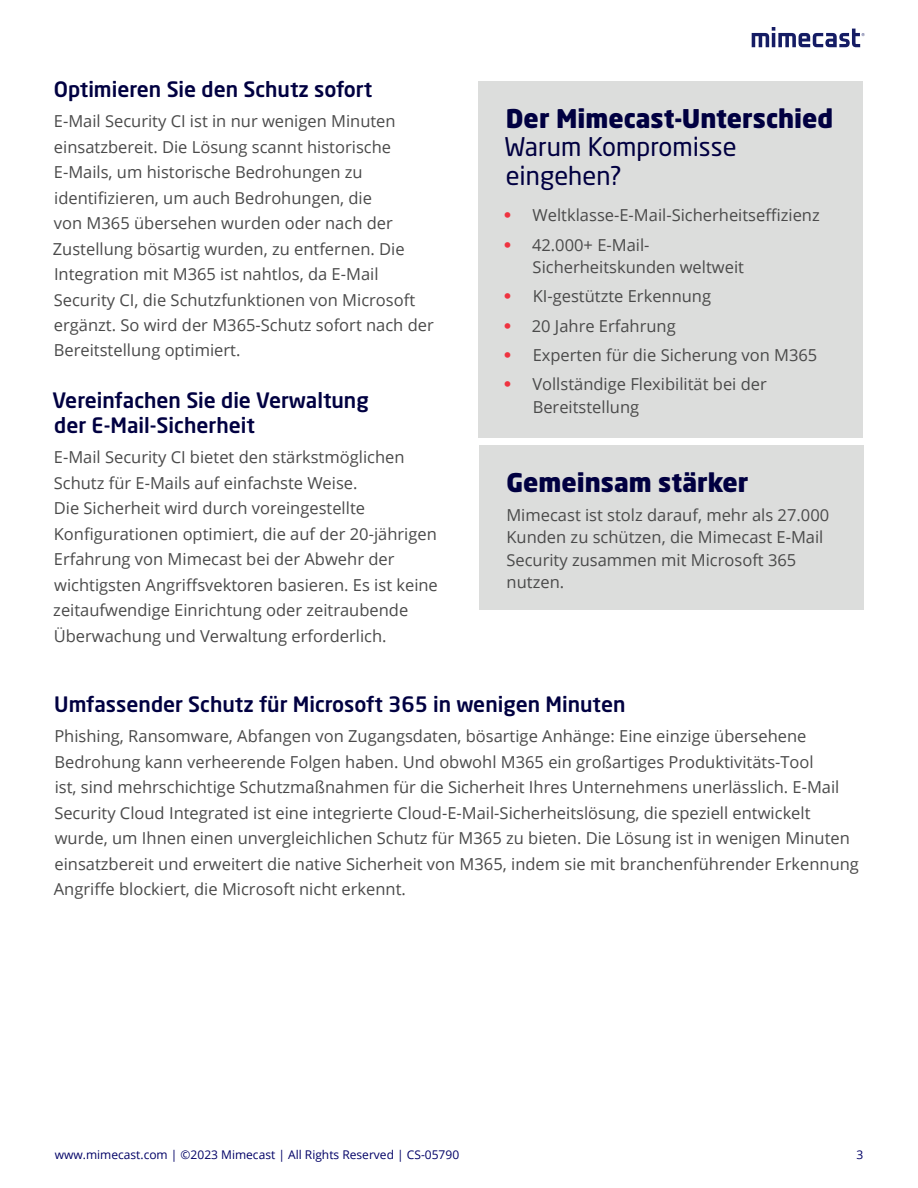
<style>
.page{position:relative;width:918px;height:1188px;background:#fff}
.page>*{position:absolute;margin:0;border:0;box-sizing:border-box;transform-origin:0 0}
.t1{font:900 25.5px "Neo Sans W1 G";color:#010041}
.t2{font:25.5px/28.5px "Neo Sans W1 G";color:#010041}
.t3{font:500 21px/25.5px "Neo Sans W1 G";color:#010041}
.t4{font:16.5px/25.5px "Open Sans";color:#4a4a4a}
.t5{font:12px "Open Sans";color:#006}
.s1{font-family:"Neo Sans W1 G";font-weight:900;color:#ef3340}
</style>
<div class="page">
<svg style="left:752px;top:27px;width:113px;height:20px"></svg>
<div style="left:479px;top:446px;width:385px;height:164px;background:#dcdddc"></div>
<div style="left:478px;top:81px;width:385px;height:356px;background:#dcdddc"></div>
<p class="t3" style="left:54px;top:76px;width:320px">Optimieren Sie den Schutz sofort</p>
<p class="t4" style="left:53px;top:108px;width:382px">E-Mail Security CI ist in nur wenigen Minuten einsatzbereit. Die Lösung scannt historische E-Mails, um historische Bedrohungen zu identifizieren, um auch Bedrohungen, die<br>von M365 übersehen wurden oder nach der Zustellung bösartig wurden, zu entfernen. Die Integration mit M365 ist nahtlos, da E-Mail Security CI, die Schutzfunktionen von Microsoft ergänzt. So wird der M365-Schutz sofort nach der Bereitstellung optimiert.</p>
<p class="t3" style="left:53px;top:387px;width:318px">Vereinfachen Sie die Verwaltung der E-Mail-Sicherheit</p>
<p class="t4" style="left:53px;top:444px;width:386px">E-Mail Security CI bietet den stärkstmöglichen Schutz für E-Mails auf einfachste Weise.<br>Die Sicherheit wird durch voreingestellte Konfigurationen optimiert, die auf der 20-jährigen Erfahrung von Mimecast bei der Abwehr der wichtigsten Angriffsvektoren basieren. Es ist keine zeitaufwendige Einrichtung oder zeitraubende Überwachung und Verwaltung erforderlich.</p>
<h1 class="t1" style="left:506px;top:101px;width:329px">Der Mimecast-Unterschied</h1>
<h1 class="t2" style="left:505px;top:132px;width:234px">Warum Kompromisse eingehen?</h1>
<p class="t4" style="left:504px;top:202px;width:317px"><span class="s1">•</span> Weltklasse-E-Mail-Sicherheitseffizienz</p>
<p class="t4" style="left:533px;top:233px;width:213px;line-height:22.5px;text-indent:-28px"><span class="s1">•</span> 42.000+ E-Mail-<br>Sicherheitskunden weltweit</p>
<p class="t4" style="left:504px;top:283px;width:208px"><span class="s1">•</span> KI-gestützte Erkennung</p>
<p class="t4" style="left:504px;top:312px;width:173px"><span class="s1">•</span> 20 Jahre Erfahrung</p>
<p class="t4" style="left:504px;top:342px;width:315px"><span class="s1">•</span> Experten für die Sicherung von M365</p>
<p class="t4" style="left:533px;top:372px;width:236px;line-height:22.5px;text-indent:-28px"><span class="s1">•</span> Vollständige Flexibilität bei der<br>Bereitstellung</p>
<h1 class="t1" style="left:506px;top:466px;width:244px">Gemeinsam stärker</h1>
<p class="t4" style="left:506px;top:503px;width:324px;line-height:22.5px">Mimecast ist stolz darauf, mehr als 27.000<br>Kunden zu schützen, die Mimecast E-Mail<br>Security zusammen mit Microsoft 365 nutzen.</p>
<p class="t3" style="left:54px;top:691px;width:573px">Umfassender Schutz für Microsoft 365 in wenigen Minuten</p>
<p class="t4" style="left:54px;top:723px;width:807px">Phishing, Ransomware, Abfangen von Zugangsdaten, bösartige Anhänge: Eine einzige übersehene Bedrohung kann verheerende Folgen haben. Und obwohl M365 ein großartiges Produktivitäts-Tool<br>ist, sind mehrschichtige Schutzmaßnahmen für die Sicherheit Ihres Unternehmens unerlässlich. E-Mail Security Cloud Integrated ist eine integrierte Cloud-E-Mail-Sicherheitslösung, die speziell entwickelt wurde, um Ihnen einen unvergleichlichen Schutz für M365 zu bieten. Die Lösung ist in wenigen Minuten einsatzbereit und erweitert die native Sicherheit von M365, indem sie mit branchenführender Erkennung Angriffe blockiert, die Microsoft nicht erkennt.</p>
<p class="t5" style="left:55px;top:1146px;width:406px">www.mimecast.com | ©2023 Mimecast | All Rights Reserved | CS-05790</p>
<p class="t5" style="left:857px;top:1146px;width:8px">3</p>
</div>
